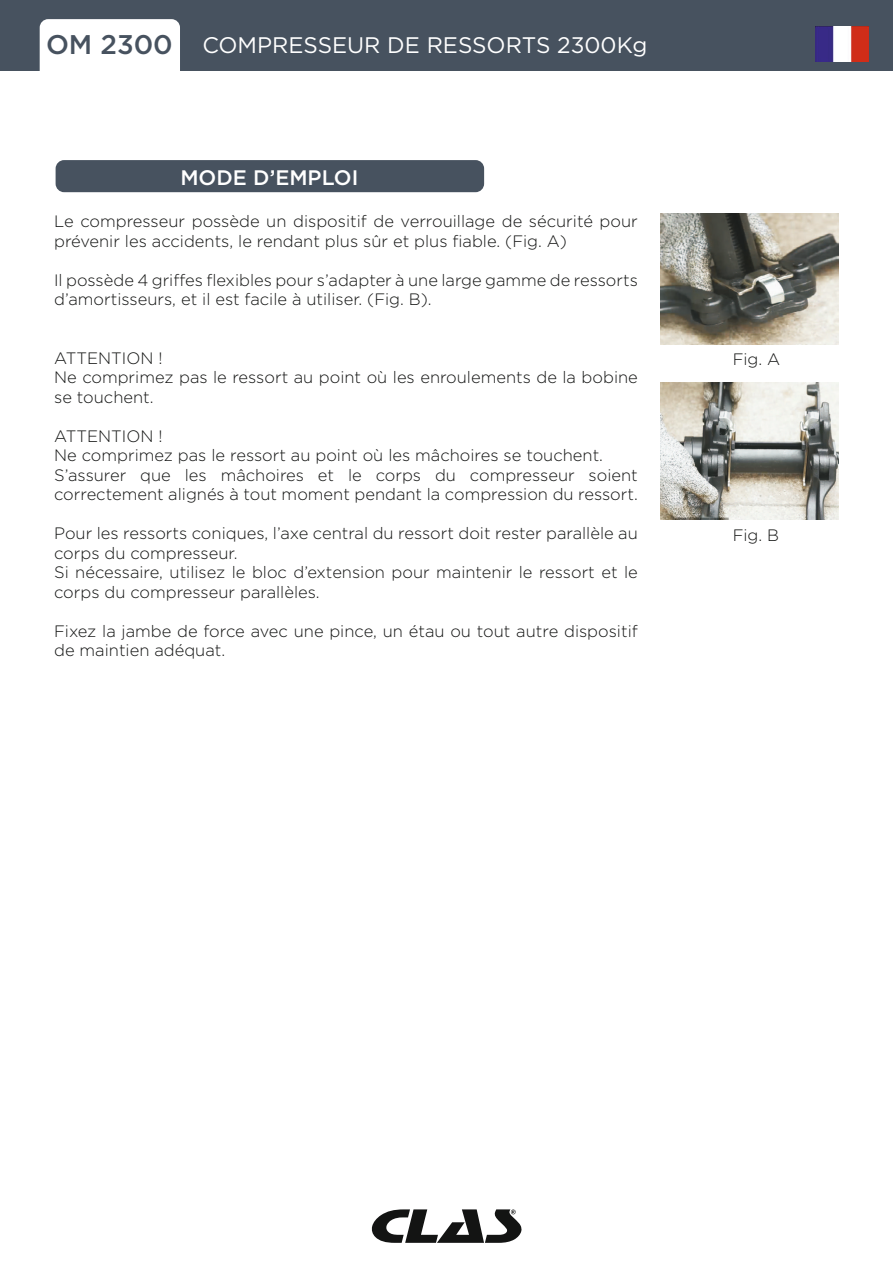
<style>
.page{position:relative;width:893px;height:1263px;background:#fff}
.page>*{position:absolute;margin:0;border:0;box-sizing:border-box;transform-origin:0 0}
.t1{font:22.5px "Gotham";color:#fff}
.t2{font:500 21px "Gotham";color:#fff}
.t3{font:300 16.5px/19.5px "Gotham";color:#131413}
.s1{font-weight:500;font-size:27px;color:#47525f}
</style>
<div class="page">
<div style="left:0;top:0;width:893px;height:71px;background:#47525f"></div>
<div style="left:40px;top:19px;width:140px;height:70px;background:#fff;border-radius:9px"></div>
<img style="left:816px;top:26px;width:53px;height:35px">
<svg style="left:371px;top:1209px;width:151px;height:34px"></svg>
<div style="left:56px;top:160px;width:428px;height:32px;background:#47525f;border-radius:9px"></div>
<img style="left:660px;top:213px;width:179px;height:131px">
<img style="left:660px;top:383px;width:179px;height:137px">
<h1 class="t1" style="left:46px;top:31px;width:603px"><span class="s1">OM 2300</span> COMPRESSEUR DE RESSORTS 2300Kg</h1>
<p class="t2" style="left:180px;top:163px;width:179px">MODE D’EMPLOI</p>
<p class="t3" style="left:54px;top:211px;width:585px">Le compresseur possède un dispositif de verrouillage de sécurité pour prévenir les accidents, le rendant plus sûr et plus fiable. (Fig. A)</p>
<p class="t3" style="left:54px;top:270px;width:585px">Il possède 4 griffes flexibles pour s’adapter à une large gamme de ressorts d’amortisseurs, et il est facile à utiliser. (Fig. B).</p>
<p class="t3" style="left:54px;top:348px;width:585px">ATTENTION !<br>Ne comprimez pas le ressort au point où les enroulements de la bobine se touchent.</p>
<p class="t3" style="left:54px;top:426px;width:585px">ATTENTION !<br>Ne comprimez pas le ressort au point où les mâchoires se touchent.<br>S’assurer que les mâchoires et le corps du compresseur soient correctement alignés à tout moment pendant la compression du ressort.</p>
<p class="t3" style="left:54px;top:523px;width:585px">Pour les ressorts coniques, l’axe central du ressort doit rester parallèle au corps du compresseur.<br>Si nécessaire, utilisez le bloc d’extension pour maintenir le ressort et le corps du compresseur parallèles.</p>
<p class="t3" style="left:54px;top:621px;width:585px">Fixez la jambe de force avec une pince, un étau ou tout autre dispositif de maintien adéquat.</p>
<p class="t3" style="left:733px;top:349px;width:49px">Fig. A</p>
<p class="t3" style="left:733px;top:524px;width:48px">Fig. B</p>
</div>
